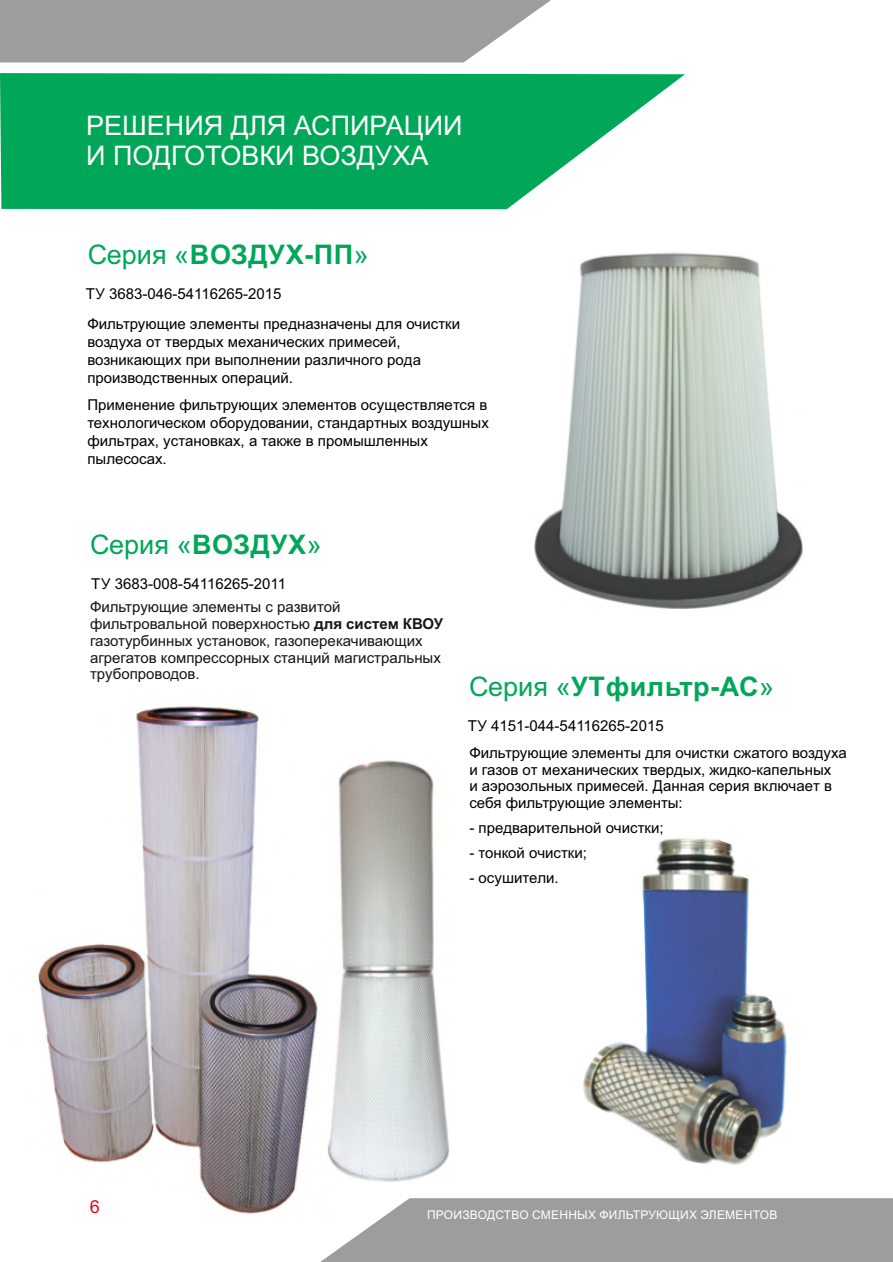
<style>
.page{position:relative;width:893px;height:1262px;background:#fff}
.page>*{position:absolute;margin:0;border:0;box-sizing:border-box;transform-origin:0 0}
.t1{font:27px/30.2px "Arial";color:#fff}
.t2{font:700 27px "Arial";letter-spacing:.02em;color:#00a759}
.t3{font:27px "Arial";color:#00a759}
.t4{font:18px "Arial";color:#e30613}
.t5{font:15px/18px "Arial";color:#000}
.t6{font:15px/16.8px "Arial";color:#151616}
.t7{font:12px "Arial";letter-spacing:.02em;color:#fff}
.s1{font-weight:400}
.s2{font-weight:700}
</style>
<div class="page">
<img style="left:38px;top:706px;width:280px;height:508px">
<svg style="left:0;top:73px;width:685px;height:136px;background:#22b26f"></svg>
<svg style="left:290px;top:1198px;width:603px;height:64px;background:#aaaaa9"></svg>
<svg style="left:0;top:0;width:551px;height:62px;background:#a4a4a3"></svg>
<img style="left:534px;top:252px;width:269px;height:357px">
<img style="left:327px;top:760px;width:123px;height:422px">
<img style="left:583px;top:838px;width:204px;height:327px">
<h1 class="t1" style="left:86px;top:113px;width:378px">РЕШЕНИЯ ДЛЯ АСПИРАЦИИ<br>И ПОДГОТОВКИ ВОЗДУХА</h1>
<h1 class="t2" style="left:88px;top:245px;width:282px"><span class="s1">Серия «</span>ВОЗДУХ-ПП<span class="s1">»</span></h1>
<p class="t5" style="left:86px;top:280px;width:376px;line-height:30.3px">ТУ 3683-046-54116265-2015<br>Фильтрующие элементы предназначены для очистки</p>
<p class="t5" style="left:87px;top:334px;width:335px">воздуха от твердых механических примесей, возникающих при выполнении различного рода производственных операций.</p>
<p class="t5" style="left:87px;top:397px;width:403px">Применение фильтрующих элементов осуществляется в технологическом оборудовании, стандартных воздушных фильтрах, установках, а также в промышленных пылесосах.</p>
<h1 class="t3" style="left:90px;top:534px;width:233px">Серия «<span class="s2">ВОЗДУХ</span>»</h1>
<p class="t5" style="left:91px;top:576px;width:196px">ТУ 3683-008-54116265-2011</p>
<p class="t6" style="left:90px;top:600px;width:354px">Фильтрующие элементы с развитой фильтровальной поверхностью <span class="s2">для систем КВОУ </span>газотурбинных установок, газоперекачивающих агрегатов компрессорных станций магистральных трубопроводов.</p>
<h1 class="t2" style="left:469px;top:676px;width:306px"><span class="s1">Серия «</span>УТфильтр-АС<span class="s1">»</span></h1>
<p class="t5" style="left:468px;top:713px;width:380px;line-height:27.2px">ТУ 4151-044-54116265-2015<br>Фильтрующие элементы для очистки сжатого воздуха</p>
<p class="t5" style="left:469px;top:762px;width:364px;line-height:16.5px;text-align:justify">и газов от механических твердых, жидко-капельных и аэрозольных примесей. Данная серия включает в себя фильтрующие элементы:</p>
<p class="t5" style="left:469px;top:820px;width:196px">- предварительной очистки;</p>
<p class="t5" style="left:469px;top:845px;width:119px">- тонкой очистки;</p>
<p class="t5" style="left:469px;top:870px;width:91px">- осушители.</p>
<p class="t4" style="left:90px;top:1199px;width:12px">6</p>
<p class="t7" style="left:427px;top:1209px;width:352px">ПРОИЗВОДСТВО СМЕННЫХ ФИЛЬТРУЮЩИХ ЭЛЕМЕНТОВ</p>
</div>
